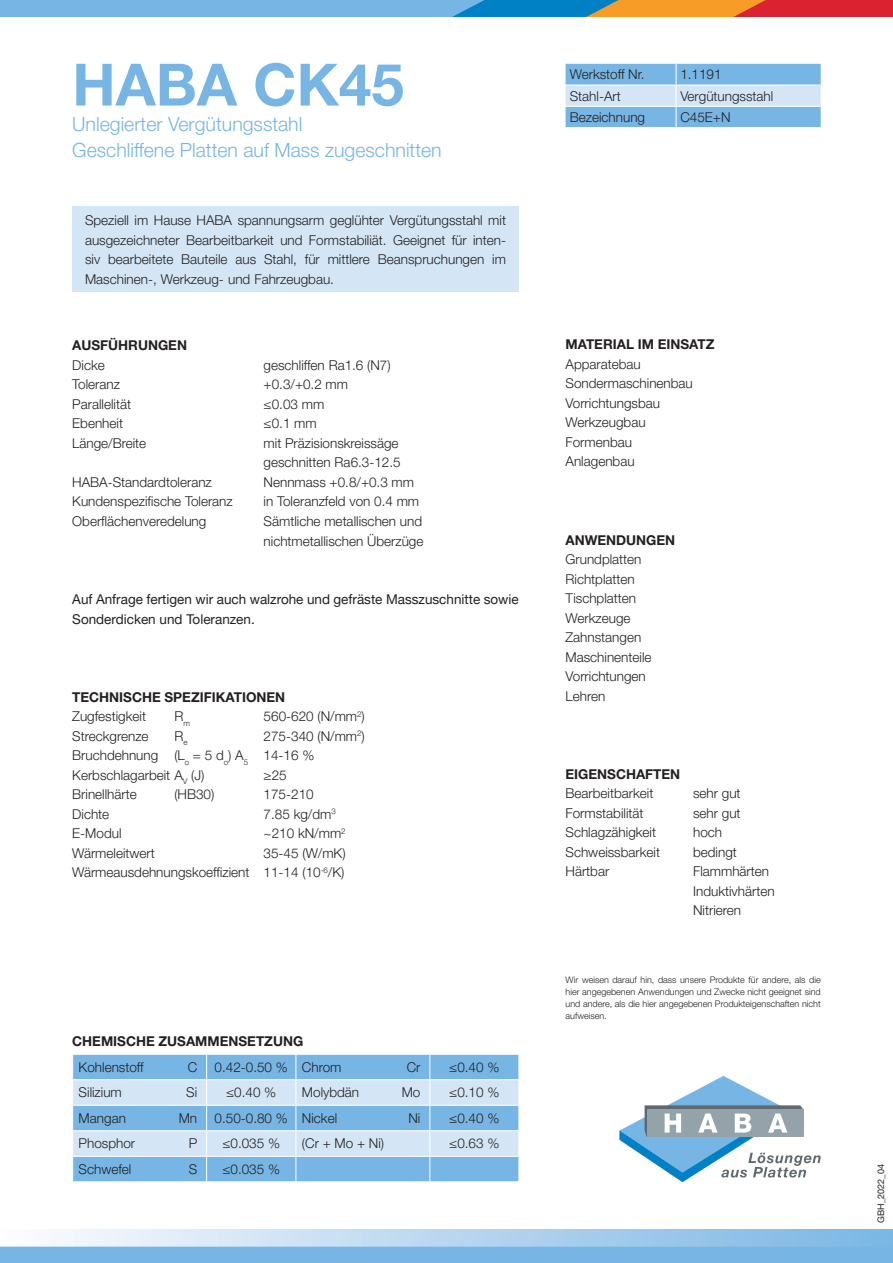
<style>
.page{position:relative;width:893px;height:1263px;background:#fff}
.page>*{position:absolute;margin:0;border:0;box-sizing:border-box;transform-origin:0 0}
.t1{font:700 58.5px "Helvetica Neue LT Pro";color:#77b6e4}
.t2{font:300 19.5px "Helvetica Neue LT Pro";color:#77b6e4}
.t3{font:300 13.5px/19.5px "Helvetica Neue LT Pro";color:#231f20;text-align:justify}
.t4{font:700 13.5px "Helvetica Neue LT Pro";color:#231f20}
.t5{font:13.5px/19.5px "Helvetica Neue LT Pro";color:#231f20}
.t6{font:300 9px/12px "Helvetica Neue LT Pro";color:#231f20;text-align:justify}
.t7{font:9px "Helvetica Neue LT Pro";color:#231f20}
</style>
<div class="page">
<div style="left:0;top:1229px;width:893px;height:34px;background:linear-gradient(to right,#fbfbfd,#7ab5e3)"></div>
<div style="left:0;top:1246px;width:893px;height:17px;background:#77b6e4"></div>
<div style="left:0;top:0;width:893px;height:17px;background:#db2230"></div>
<svg style="left:0;top:0;width:766px;height:17px;background:#7da4b6"></svg>
<svg style="left:619px;top:1076px;width:202px;height:106px"></svg>
<div style="left:72px;top:207px;width:447px;height:85px;background:#d4e6f6"></div>
<svg style="left:566px;top:64px;width:255px;height:63px;background:#99c8ea"></svg>
<svg style="left:72px;top:1054px;width:447px;height:127px;background:#a1cbec"></svg>
<p class="t1" style="left:72px;top:49px;width:333px">HABA CK45</p>
<p class="t2" style="left:72px;top:112px;width:232px">Unlegierter Vergütungsstahl</p>
<p class="t2" style="left:72px;top:138px;width:371px">Geschliffene Platten auf Mass zugeschnitten</p>
<p class="t3" style="left:85px;top:210px;width:422px">Speziell im Hause HABA spannungsarm geglühter Vergütungsstahl mit ausgezeichneter Bearbeitbarkeit und Formstabiliät. Geeignet für inten&shy;siv bearbeitete Bauteile aus Stahl, für mittlere Beanspruchungen im Maschinen-, Werkzeug- und Fahrzeugbau.</p>
<p class="t4" style="left:72px;top:337px;width:116px">AUSFÜHRUNGEN</p>
<p class="t3" style="left:72px;top:355px;width:34px">Dicke</p>
<p class="t3" style="left:264px;top:355px;width:129px">geschliffen Ra1.6 (N7)</p>
<p class="t3" style="left:72px;top:375px;width:49px">Toleranz</p>
<p class="t3" style="left:264px;top:375px;width:86px">+0.3/+0.2 mm</p>
<p class="t3" style="left:72px;top:394px;width:60px">Parallelität</p>
<p class="t3" style="left:264px;top:394px;width:62px">≤0.03 mm</p>
<p class="t3" style="left:72px;top:414px;width:52px">Ebenheit</p>
<p class="t3" style="left:264px;top:414px;width:55px">≤0.1 mm</p>
<p class="t3" style="left:72px;top:433px;width:76px">Länge/Breite</p>
<p class="t3" style="left:264px;top:433px;width:137px">mit Präzisionskreissäge</p>
<p class="t3" style="left:264px;top:453px;width:139px">geschnitten Ra6.3-12.5</p>
<p class="t3" style="left:72px;top:472px;width:141px">HABA-Standardtoleranz</p>
<p class="t3" style="left:264px;top:472px;width:152px">Nennmass +0.8/+0.3 mm</p>
<p class="t3" style="left:72px;top:492px;width:162px">Kundenspezifische Toleranz</p>
<p class="t3" style="left:264px;top:492px;width:157px">in Toleranzfeld von 0.4 mm</p>
<p class="t3" style="left:72px;top:511px;width:136px">Oberflächenveredelung</p>
<p class="t3" style="left:264px;top:511px;width:160px">Sämtliche metallischen und</p>
<p class="t3" style="left:264px;top:531px;width:161px">nichtmetallischen Überzüge</p>
<p class="t5" style="left:72px;top:589px;width:448px">Auf Anfrage fertigen wir auch walzrohe und gefräste Masszuschnitte sowie<br>Sonderdicken und Toleranzen.</p>
<p class="t4" style="left:72px;top:688px;width:214px">TECHNISCHE SPEZIFIKATIONEN</p>
<p class="t3" style="left:72px;top:706px;width:75px">Zugfestigkeit</p>
<p class="t3" style="left:174px;top:706px;width:17px">R<sub>m</sub></p>
<p class="t3" style="left:264px;top:706px;width:103px">560-620 (N/mm<sup>2</sup>)</p>
<p class="t3" style="left:72px;top:726px;width:78px">Streckgrenze</p>
<p class="t3" style="left:174px;top:726px;width:15px">R<sub>e</sub></p>
<p class="t3" style="left:264px;top:726px;width:103px">275-340 (N/mm<sup>2</sup>)</p>
<p class="t3" style="left:72px;top:745px;width:244px">Bruchdehnung (L<sub>o</sub> = 5 d<sub>o</sub>) A<sub>5</sub> 14-16 %</p>
<p class="t3" style="left:72px;top:765px;width:134px">Kerbschlagarbeit A<sub>V</sub> (J)</p>
<p class="t3" style="left:264px;top:765px;width:25px">≥25</p>
<p class="t3" style="left:72px;top:784px;width:66px">Brinellhärte</p>
<p class="t3" style="left:174px;top:784px;width:42px">(HB30)</p>
<p class="t3" style="left:264px;top:784px;width:52px">175-210</p>
<p class="t3" style="left:72px;top:804px;width:39px">Dichte</p>
<p class="t3" style="left:264px;top:804px;width:74px">7.85 kg/dm<sup>3</sup></p>
<p class="t3" style="left:72px;top:823px;width:51px">E-Modul</p>
<p class="t3" style="left:264px;top:823px;width:83px">~210 kN/mm<sup>2</sup></p>
<p class="t3" style="left:72px;top:843px;width:84px">Wärmeleitwert</p>
<p class="t3" style="left:264px;top:843px;width:84px">35-45 (W/mK)</p>
<p class="t3" style="left:72px;top:862px;width:274px">Wärmeausdehnungskoeffizient 11-14 (10<sup>-6</sup>/K)</p>
<p class="t4" style="left:72px;top:1033px;width:233px">CHEMISCHE ZUSAMMENSETZUNG</p>
<p class="t3" style="left:570px;top:64px;width:76px">Werkstoff Nr.</p>
<p class="t3" style="left:680px;top:64px;width:43px">1.1191</p>
<p class="t3" style="left:570px;top:86px;width:53px">Stahl-Art</p>
<p class="t3" style="left:680px;top:86px;width:95px">Vergütungsstahl</p>
<p class="t3" style="left:570px;top:107px;width:77px">Bezeichnung</p>
<p class="t3" style="left:680px;top:107px;width:52px">C45E+N</p>
<p class="t4" style="left:566px;top:336px;width:150px">MATERIAL IM EINSATZ</p>
<p class="t3" style="left:566px;top:354px;width:77px">Apparatebau</p>
<p class="t3" style="left:566px;top:374px;width:129px">Sondermaschinenbau</p>
<p class="t3" style="left:566px;top:393px;width:96px">Vorrichtungsbau</p>
<p class="t3" style="left:566px;top:413px;width:82px">Werkzeugbau</p>
<p class="t3" style="left:566px;top:432px;width:68px">Formenbau</p>
<p class="t3" style="left:566px;top:452px;width:71px">Anlagenbau</p>
<p class="t4" style="left:566px;top:531px;width:111px">ANWENDUNGEN</p>
<p class="t3" style="left:566px;top:549px;width:78px">Grundplatten</p>
<p class="t3" style="left:566px;top:569px;width:71px">Richtplatten</p>
<p class="t3" style="left:566px;top:588px;width:72px">Tischplatten</p>
<p class="t3" style="left:566px;top:608px;width:67px">Werkzeuge</p>
<p class="t3" style="left:566px;top:627px;width:77px">Zahnstangen</p>
<p class="t3" style="left:566px;top:647px;width:88px">Maschinenteile</p>
<p class="t3" style="left:566px;top:666px;width:82px">Vorrichtungen</p>
<p class="t3" style="left:566px;top:686px;width:41px">Lehren</p>
<p class="t4" style="left:566px;top:765px;width:116px">EIGENSCHAFTEN</p>
<p class="t3" style="left:566px;top:783px;width:89px">Bearbeitbarkeit</p>
<p class="t3" style="left:693px;top:783px;width:49px">sehr gut</p>
<p class="t3" style="left:566px;top:803px;width:79px">Formstabilität</p>
<p class="t3" style="left:693px;top:803px;width:49px">sehr gut</p>
<p class="t3" style="left:566px;top:822px;width:92px">Schlagzähigkeit</p>
<p class="t3" style="left:693px;top:822px;width:31px">hoch</p>
<p class="t3" style="left:566px;top:842px;width:96px">Schweissbarkeit</p>
<p class="t3" style="left:693px;top:842px;width:45px">bedingt</p>
<p class="t3" style="left:566px;top:861px;width:45px">Härtbar</p>
<p class="t3" style="left:693px;top:861px;width:78px">Flammhärten</p>
<p class="t3" style="left:693px;top:881px;width:83px">Induktivhärten</p>
<p class="t3" style="left:693px;top:900px;width:50px">Nitrieren</p>
<p class="t6" style="left:566px;top:973px;width:257px">Wir weisen darauf hin, dass unsere Produkte für andere, als die hier angegebenen Anwendungen und Zwecke nicht geeignet sind und andere, als die hier angegebenen Produkteigenschaften nicht aufweisen.</p>
<p class="t3" style="left:79px;top:1057px;width:67px">Kohlenstoff</p>
<p class="t3" style="left:188px;top:1057px;width:11px">C</p>
<p class="t3" style="left:215px;top:1057px;width:75px">0.42-0.50 %</p>
<p class="t3" style="left:302px;top:1057px;width:41px">Chrom</p>
<p class="t3" style="left:407px;top:1057px;width:15px">Cr</p>
<p class="t3" style="left:449px;top:1057px;width:52px">≤0.40 %</p>
<p class="t3" style="left:79px;top:1082px;width:45px">Silizium</p>
<p class="t3" style="left:186px;top:1082px;width:13px">Si</p>
<p class="t3" style="left:226px;top:1082px;width:52px">≤0.40 %</p>
<p class="t3" style="left:302px;top:1082px;width:59px">Molybdän</p>
<p class="t3" style="left:402px;top:1082px;width:20px">Mo</p>
<p class="t3" style="left:449px;top:1082px;width:52px">≤0.10 %</p>
<p class="t3" style="left:79px;top:1108px;width:49px">Mangan</p>
<p class="t3" style="left:179px;top:1108px;width:20px">Mn</p>
<p class="t3" style="left:215px;top:1108px;width:75px">0.50-0.80 %</p>
<p class="t3" style="left:302px;top:1108px;width:37px">Nickel</p>
<p class="t3" style="left:408px;top:1108px;width:14px">Ni</p>
<p class="t3" style="left:449px;top:1108px;width:52px">≤0.40 %</p>
<p class="t3" style="left:79px;top:1133px;width:58px">Phosphor</p>
<p class="t3" style="left:189px;top:1133px;width:10px">P</p>
<p class="t3" style="left:222px;top:1133px;width:59px">≤0.035 %</p>
<p class="t3" style="left:302px;top:1133px;width:84px">(Cr + Mo + Ni)</p>
<p class="t3" style="left:449px;top:1133px;width:52px">≤0.63 %</p>
<p class="t3" style="left:79px;top:1159px;width:54px">Schwefel</p>
<p class="t3" style="left:189px;top:1159px;width:10px">S</p>
<p class="t3" style="left:222px;top:1159px;width:59px">≤0.035 %</p>
<p class="t7" style="left:875px;top:1223px;width:60px;rotate:-90deg">GBH_2022_04</p>
</div>
